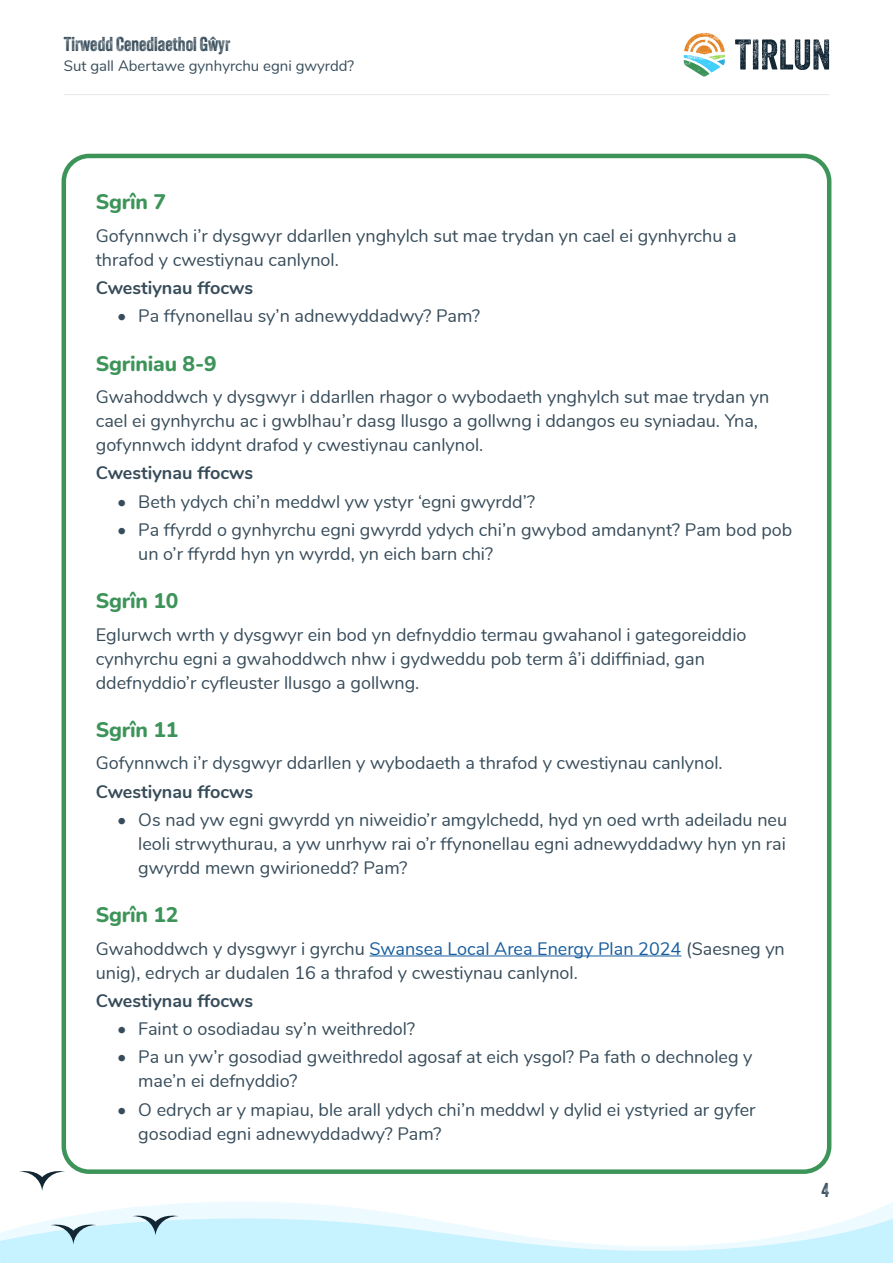
<style>
.page{position:relative;width:893px;height:1263px;background:#fff}
.page>*{position:absolute;margin:0;border:0;box-sizing:border-box;transform-origin:0 0}
.Page_section_heading{font:800 21px "Nunito";letter-spacing:-.01em;color:#3d9459}
.t1{font:19.5px "Veneer Two";color:#374c5a}
.Body_text{font:18px/24px "Nunito";color:#374c5a}
.Body_text-2{font:700 18px "Nunito";color:#374c5a}
.t2{font:15px "Nunito";color:#374c5a}
.s1{color:#175d9e}
</style>
<div class="page">
<svg style="left:735px;top:39px;width:94px;height:31px"></svg>
<svg style="left:684px;top:33px;width:41px;height:44px"></svg>
<hr style="left:64px;top:94px;width:765px;height:1px;background:#e6e7e9">
<svg style="left:93px;top:1202px;width:800px;height:11px"></svg>
<svg style="left:19px;top:1171px;width:46px;height:20px"></svg>
<svg style="left:0;top:1213px;width:893px;height:50px"></svg>
<hr style="left:369px;top:955px;width:312px;height:1px;background:#175d9e">
<div style="left:62px;top:154px;width:769px;height:1020px;border:4px solid #3d9459;border-radius:26px"></div>
<p class="t1" style="left:64px;top:32px;width:168px">Tirwedd Cenedlaethol Gŵyr</p>
<p class="t2" style="left:64px;top:54px;width:292px">Sut gall Abertawe gynhyrchu egni gwyrdd?</p>
<p class="Page_section_heading" style="left:96px;top:187px;width:72px">Sgrîn 7</p>
<p class="Body_text" style="left:96px;top:222px;width:642px">Gofynnwch i’r dysgwyr ddarllen ynghylch sut mae trydan yn cael ei gynhyrchu a thrafod y cwestiynau canlynol.</p>
<p class="Body_text-2" style="left:96px;top:274px;width:159px">Cwestiynau ffocws</p>
<p class="Body_text" style="left:117px;top:303px;width:365px">• Pa ffynonellau sy’n adnewyddadwy? Pam?</p>
<p class="Page_section_heading" style="left:96px;top:348px;width:122px">Sgriniau 8-9</p>
<p class="Body_text" style="left:96px;top:384px;width:675px">Gwahoddwch y dysgwyr i ddarllen rhagor o wybodaeth ynghylch sut mae trydan yn cael ei gynhyrchu ac i gwblhau’r dasg llusgo a gollwng i ddangos eu syniadau. Yna, gofynnwch iddynt drafod y cwestiynau canlynol.</p>
<p class="Body_text-2" style="left:96px;top:460px;width:159px">Cwestiynau ffocws</p>
<p class="Body_text" style="left:117px;top:488px;width:420px">• Beth ydych chi’n meddwl yw ystyr ‘egni gwyrdd’?</p>
<p class="Body_text" style="left:138px;top:516px;width:656px;text-indent:-21px">• Pa ffyrdd o gynhyrchu egni gwyrdd ydych chi’n gwybod amdanynt? Pam bod pob un o’r ffyrdd hyn yn wyrdd, yn eich barn chi?</p>
<p class="Page_section_heading" style="left:96px;top:586px;width:84px">Sgrîn 10</p>
<p class="Body_text" style="left:96px;top:621px;width:652px">Eglurwch wrth y dysgwyr ein bod yn defnyddio termau gwahanol i gategoreiddio cynhyrchu egni a gwahoddwch nhw i gydweddu pob term â’i ddiffiniad, gan ddefnyddio’r cyfleuster llusgo a gollwng.</p>
<p class="Page_section_heading" style="left:96px;top:714px;width:84px">Sgrîn 11</p>
<p class="Body_text" style="left:96px;top:750px;width:628px">Gofynnwch i’r dysgwyr ddarllen y wybodaeth a thrafod y cwestiynau canlynol.</p>
<p class="Body_text-2" style="left:96px;top:778px;width:159px">Cwestiynau ffocws</p>
<p class="Body_text" style="left:138px;top:806px;width:650px;text-align:justify;text-indent:-21px">• Os nad yw egni gwyrdd yn niweidio’r amgylchedd, hyd yn oed wrth adeiladu neu leoli strwythurau, a yw unrhyw rai o’r ffynonellau egni adnewyddadwy hyn yn rai gwyrdd mewn gwirionedd? Pam?</p>
<p class="Page_section_heading" style="left:96px;top:900px;width:84px">Sgrîn 12</p>
<p class="Body_text" style="left:96px;top:935px;width:691px">Gwahoddwch y dysgwyr i gyrchu <span class="s1">Swansea Local Area Energy Plan 2024</span> (Saesneg yn unig), edrych ar dudalen 16 a thrafod y cwestiynau canlynol.</p>
<p class="Body_text-2" style="left:96px;top:987px;width:159px">Cwestiynau ffocws</p>
<p class="Body_text" style="left:117px;top:1016px;width:300px">• Faint o osodiadau sy’n weithredol?</p>
<p class="Body_text" style="left:138px;top:1044px;width:616px;text-indent:-21px">• Pa un yw’r gosodiad gweithredol agosaf at eich ysgol? Pa fath o dechnoleg y mae’n ei defnyddio?</p>
<p class="Body_text" style="left:138px;top:1096px;width:619px;text-indent:-21px">• O edrych ar y mapiau, ble arall ydych chi’n meddwl y dylid ei ystyried ar gyfer gosodiad egni adnewyddadwy? Pam?</p>
<p class="t1" style="left:821px;top:1178px;width:9px">4</p>
</div>
